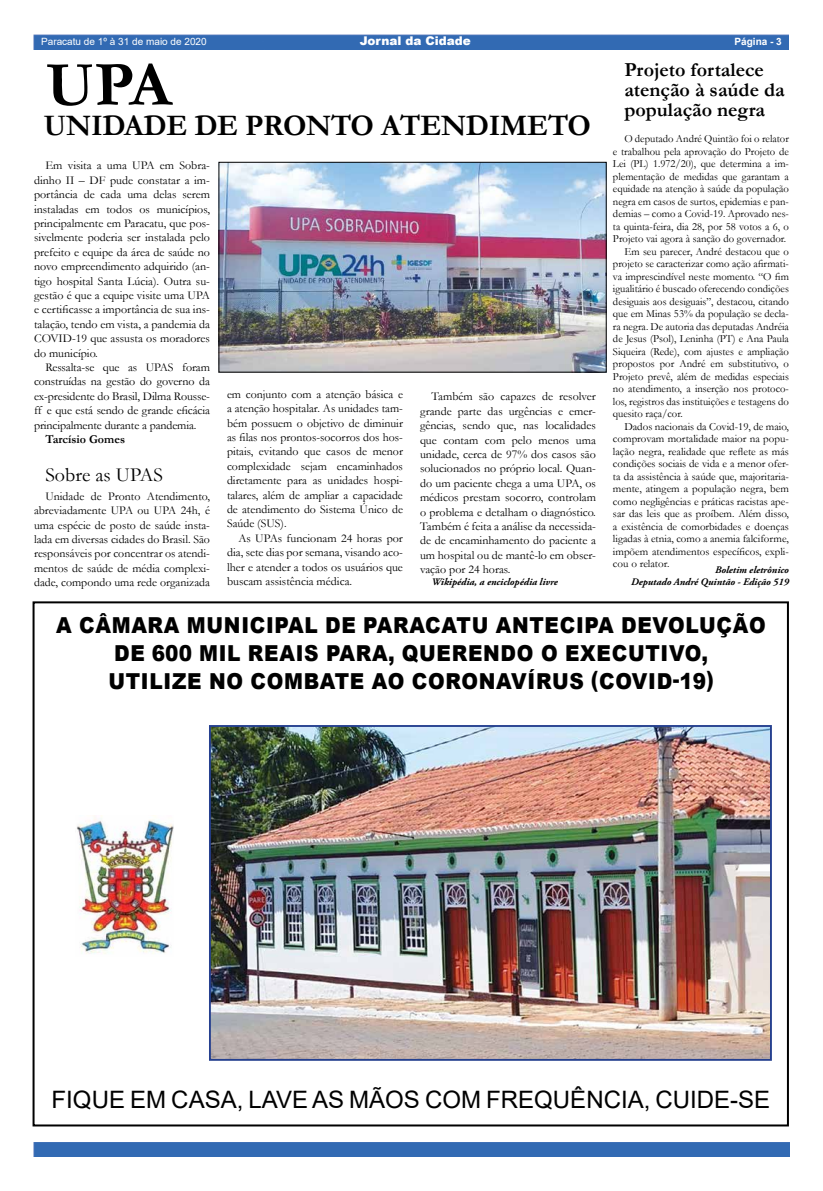
<style>
.page{position:relative;width:823px;height:1191px;background:#fff}
.page>*{position:absolute;margin:0;border:0;box-sizing:border-box;transform-origin:0 0}
.t1{font:700 64px "Garamond";color:#000}
.t2{font:700 30px "Garamond";letter-spacing:-.01em;color:#000}
.t3{font:24px "Arial";color:#000}
.t4{font:900 22px/28px "Arial";letter-spacing:.035em;color:#000;scale:.91 1}
.t5{font:700 20px/20px "Garamond";color:#000}
.t6{font:20px "Garamond";color:#000}
.t7{font:12px/14.4px "Garamond";color:#000;text-align:justify}
.t8{font:900 12px "Arial";color:#fff}
.t9{font:700 12px "Garamond";color:#000}
.t10{font:11px "Garamond";color:#000}
.t11{font:italic 700 10px/12px "Adobe Garamond Pro";color:#000;text-align:right}
.t12{font:10px "Arial";color:#fff}
.t13{font:700 10px "Arial";color:#fff}
</style>
<div class="page">
<img style="left:220px;top:164px;width:384px;height:206px">
<div style="left:218px;top:162px;width:388px;height:210px;border:1px solid #000"></div>
<img style="left:212px;top:728px;width:556px;height:329px">
<div style="left:209px;top:725px;width:562px;height:335px;border:2px solid #25408f"></div>
<img style="left:77px;top:816px;width:97px;height:138px">
<img style="left:33px;top:34px;width:755px;height:15px">
<div style="left:34px;top:1142px;width:754px;height:15px;background:#326ab3"></div>
<p class="t12" style="left:41px;top:35px;width:167px">Paracatu de 1º à 31 de maio de 2020</p>
<p class="t8" style="left:359px;top:32px;width:112px">JORNAL DA CIDADE</p>
<p class="t13" style="left:734px;top:35px;width:49px">Página - 3</p>
<h1 class="t1" style="left:46px;top:41px;width:127px">UPA</h1>
<h2 class="t2" style="left:44px;top:105px;width:548px">UNIDADE DE PRONTO ATENDIMETO</h2>
<p class="t7" style="left:34px;top:158px;width:177px;text-indent:11px">Em visita a uma UPA em Sobra&shy;dinho II – DF pude constatar a im&shy;portância de cada uma delas serem instaladas em todos os municípios, principalmente em Paracatu, que pos&shy;sivelmente poderia ser instalada pelo prefeito e equipe da área de saúde no novo empreendimento adquirido (an&shy;tigo hospital Santa Lúcia). Outra su&shy;gestão é que a equipe visite uma UPA e certificasse a importância de sua ins&shy;talação, tendo em vista, a pandemia da Covid</p>
<p class="t7" style="left:34px;top:331px;width:177px;text-indent:38px">-19 que assusta os moradores do município.</p>
<p class="t7" style="left:34px;top:360px;width:177px;text-indent:11px">Ressalta-se que as UPAS foram construídas na gestão do governo da ex-presidente do Brasil, Dilma Rousse&shy;ff e que está sendo de grande eficácia principalmente durante a pandemia.</p>
<p class="t9" style="left:45px;top:431px;width:81px">Tarcísio Gomes</p>
<h3 class="t6" style="left:45px;top:462px;width:119px">Sobre as UPAS</h3>
<p class="t7" style="left:34px;top:488px;width:177px;text-indent:11px">Unidade de Pronto Atendimento, abreviadamente UPA ou UPA 24h, é uma espécie de posto de saúde insta&shy;lada em diversas cidades do Brasil. São responsáveis por concentrar os atendi&shy;mentos de saúde de média complexi&shy;dade, compondo uma rede organizada</p>
<p class="t7" style="left:227px;top:386px;width:177px">em conjunto com a atenção básica e a atenção hospitalar. As unidades tam&shy;bém possuem o objetivo de diminuir as filas nos prontos-socorros dos hos&shy;pitais, evitando que casos de menor complexidade sejam encaminhados diretamente para as unidades hospi&shy;talares, além de ampliar a capacidade de atendimento do Sistema Único de Saúde (SUS).</p>
<p class="t7" style="left:227px;top:530px;width:177px;text-indent:11px">As UPAs funcionam 24 horas por dia, sete dias por semana, visando aco&shy;lher e atender a todos os usuários que buscam assistência médica.</p>
<p class="t7" style="left:420px;top:389px;width:177px;text-indent:11px">Também são capazes de resolver grande parte das urgências e emer&shy;gências, sendo que, nas localidades que contam com pelo menos uma unidade, cerca de 97% dos casos são solucionados no próprio local. Quan&shy;do um paciente chega a uma UPA, os médicos prestam socorro, controlam o problema e detalham o diagnóstico.<br>Também é feita a análise da necessida&shy;de de encaminhamento do paciente a um hospital ou de mantê-lo em obser&shy;vação por 24 horas.</p>
<p class="t11" style="left:431px;top:576px;width:128px">Wikipédia, a enciclopédia livre</p>
<h3 class="t5" style="left:624px;top:60px;width:162px">Projeto fortalece atenção à saúde da população negra</h3>
<p class="t10" style="left:624px;top:131px;width:166px">O deputado André Quintão foi o relator</p>
<p class="t10" style="left:612px;top:144px;width:177px">e trabalhou pela aprovação do Projeto de</p>
<p class="t10" style="left:612px;top:156px;width:177px">Lei (PL) 1.972/20), que determina a im-</p>
<p class="t10" style="left:612px;top:169px;width:177px">plementação de medidas que garantam a</p>
<p class="t10" style="left:612px;top:181px;width:177px">equidade na atenção à saúde da população</p>
<p class="t10" style="left:612px;top:194px;width:177px">negra em casos de surtos, epidemias e pan-</p>
<p class="t10" style="left:612px;top:206px;width:177px">demias – como a Covid-19. Aprovado nes-</p>
<p class="t10" style="left:612px;top:219px;width:177px">ta quinta-feira, dia 28, por 58 votos a 6, o</p>
<p class="t10" style="left:612px;top:231px;width:175px">Projeto vai agora à sanção do governador.</p>
<p class="t10" style="left:624px;top:244px;width:166px">Em seu parecer, André destacou que o</p>
<p class="t10" style="left:612px;top:256px;width:177px">projeto se caracterizar como ação afirmati-</p>
<p class="t10" style="left:612px;top:269px;width:177px">va imprescindível neste momento. “O fim</p>
<p class="t10" style="left:612px;top:281px;width:177px">igualitário é buscado oferecendo condições</p>
<p class="t10" style="left:612px;top:294px;width:177px">desiguais aos desiguais”, destacou, citando</p>
<p class="t10" style="left:612px;top:306px;width:177px">que em Minas 53% da população se decla-</p>
<p class="t10" style="left:612px;top:319px;width:177px">ra negra. De autoria das deputadas Andréia</p>
<p class="t10" style="left:612px;top:331px;width:177px">de Jesus (Psol), Leninha (PT) e Ana Paula</p>
<p class="t10" style="left:612px;top:344px;width:177px">Siqueira (Rede), com ajustes e ampliação</p>
<p class="t10" style="left:612px;top:356px;width:177px">propostos por André em substitutivo, o</p>
<p class="t10" style="left:612px;top:369px;width:177px">Projeto prevê, além de medidas especiais</p>
<p class="t10" style="left:612px;top:381px;width:177px">no atendimento, a inserção nos protoco-</p>
<p class="t10" style="left:612px;top:394px;width:177px">los, registros das instituições e testagens do</p>
<p class="t10" style="left:612px;top:406px;width:71px">quesito raça/cor.</p>
<p class="t10" style="left:624px;top:419px;width:166px">Dados nacionais da Covid-19, de maio,</p>
<p class="t10" style="left:612px;top:431px;width:177px">comprovam mortalidade maior na popu-</p>
<p class="t10" style="left:612px;top:444px;width:177px">lação negra, realidade que reflete as más</p>
<p class="t10" style="left:612px;top:456px;width:177px">condições sociais de vida e a menor ofer-</p>
<p class="t10" style="left:612px;top:469px;width:177px">ta da assistência à saúde que, majoritaria-</p>
<p class="t10" style="left:612px;top:481px;width:177px">mente, atingem a população negra, bem</p>
<p class="t10" style="left:612px;top:494px;width:177px">como negligências e práticas racistas ape-</p>
<p class="t10" style="left:612px;top:506px;width:177px">sar das leis que as proíbem. Além disso,</p>
<p class="t10" style="left:612px;top:519px;width:177px">a existência de comorbidades e doenças</p>
<p class="t10" style="left:612px;top:531px;width:177px">ligadas à etnia, como a anemia falciforme,</p>
<p class="t10" style="left:612px;top:544px;width:177px">impõem atendimentos específicos, expli-</p>
<p class="t10" style="left:612px;top:556px;width:58px">cou o relator.</p>
<p class="t11" style="left:630px;top:564px;width:159px">Boletim eletrônico<br>Deputado André Quintão - Edição 519</p>
<h3 class="t4" style="left:56px;top:610px;width:407px">A CÂMARA MUNICIPAL DE PARACA</h3>
<h3 class="t4" style="left:108px;top:610px;width:723px;text-indent:348px">TU ANTECIPA DEVOLUÇÃO<br>DE 600 MIL REAIS PARA, QUERENDO O EXECUTIVO,<br>UTILIZE NO COMBATE AO CORONAVÍRUS (COVID</h3>
<h3 class="t4" style="left:672px;top:665px;width:47px">-19)</h3>
<h3 class="t3" style="left:52px;top:1083px;width:719px">FIQUE EM CASA, LAVE AS MÃOS COM FREQUÊNCIA, CUIDE-SE</h3>
</div>
